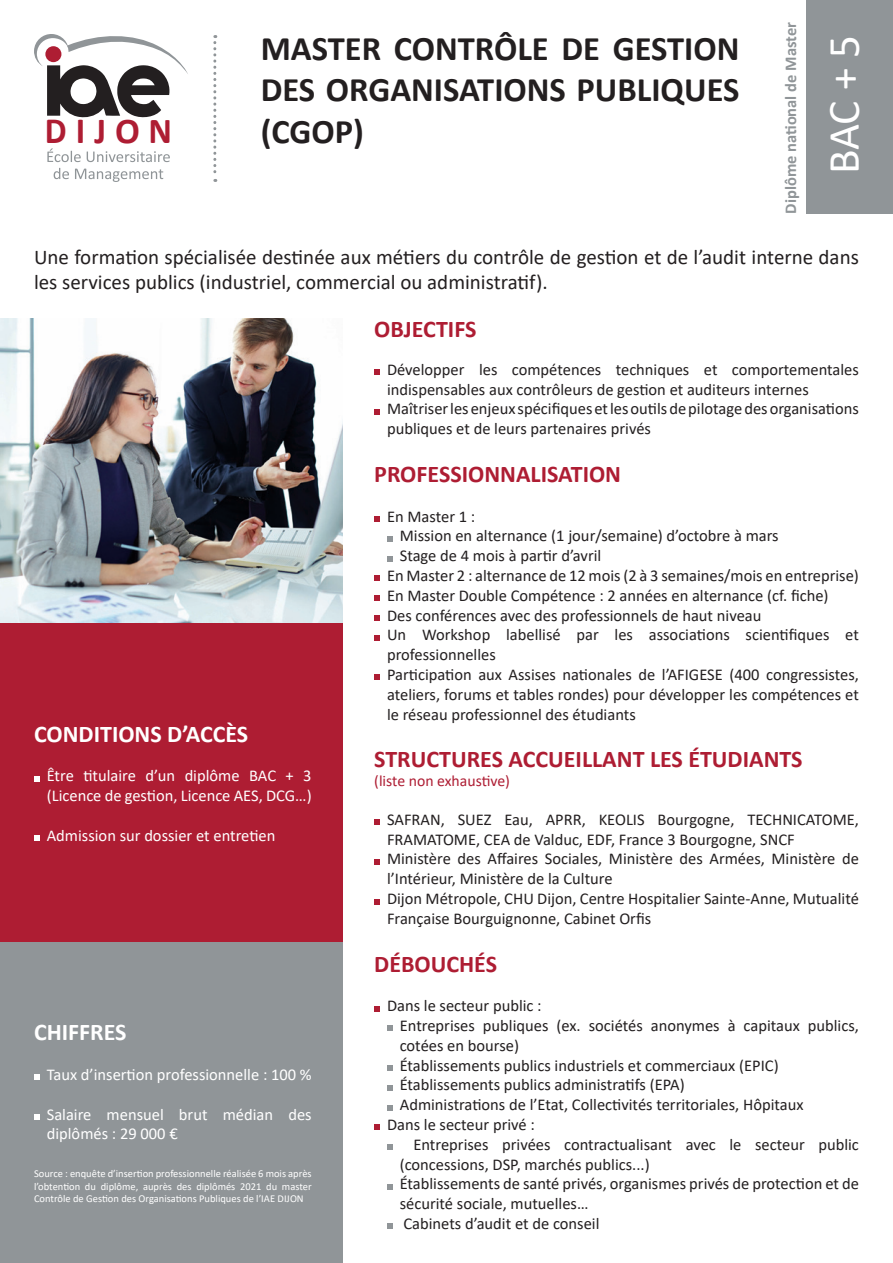
<style>
.page{position:relative;width:893px;height:1263px;background:#fff}
.page>*{position:absolute;margin:0;border:0;box-sizing:border-box;transform-origin:0 0}
.t1{font:45px "Calibri";color:#fff}
.t2{font:700 37.2px "Calibri";color:#ae1d33;scale:.93 1}
.t3{font:700 34.5px/41.4px "Calibri";color:#231f20}
.t4{font:700 24px "Calibri";color:#ae1d33}
.t5{font:700 24px "Calibri";color:#fff}
.t6{font:21px/25.2px "Calibri";color:#231f20}
.t7{font:16.5px/19.8px "Calibri";color:#231f20}
.t8{font:16.5px/19.8px "Calibri";color:#fff}
.t9{font:700 16.5px "Calibri";color:#909598}
.t10{font:15.75px "Calibri";color:#ae1d33}
.t11{font:10.5px/12.6px "Calibri";color:#fff;text-align:justify}
.s1{font-size:36.9px}
.s2{font-size:36.45px}
.s3{font-size:36.75px}
</style>
<div class="page">
<div style="left:0;top:942px;width:342px;height:321px;background:#909598"></div>
<div style="left:0;top:623px;width:342px;height:319px;background:#ae1d33"></div>
<img style="left:0;top:319px;width:342px;height:304px">
<svg style="left:213px;top:35px;width:3px;height:147px"></svg>
<svg style="left:34px;top:34px;width:154px;height:84px"></svg>
<svg style="left:47px;top:148px;width:34px;height:14px"></svg>
<svg style="left:87px;top:151px;width:83px;height:11px"></svg>
<svg style="left:54px;top:168px;width:15px;height:11px"></svg>
<svg style="left:75px;top:169px;width:88px;height:13px"></svg>
<svg style="left:374px;top:516px;width:5px;height:5px"></svg>
<svg style="left:387px;top:536px;width:5px;height:5px"></svg>
<svg style="left:387px;top:556px;width:5px;height:5px"></svg>
<svg style="left:374px;top:576px;width:5px;height:5px"></svg>
<svg style="left:374px;top:596px;width:5px;height:5px"></svg>
<svg style="left:374px;top:615px;width:5px;height:5px"></svg>
<svg style="left:374px;top:635px;width:5px;height:5px"></svg>
<svg style="left:374px;top:675px;width:5px;height:5px"></svg>
<svg style="left:374px;top:1006px;width:5px;height:5px"></svg>
<svg style="left:387px;top:1026px;width:5px;height:5px"></svg>
<svg style="left:387px;top:1065px;width:5px;height:5px"></svg>
<svg style="left:387px;top:1085px;width:5px;height:5px"></svg>
<svg style="left:387px;top:1105px;width:5px;height:5px"></svg>
<svg style="left:374px;top:1125px;width:5px;height:5px"></svg>
<svg style="left:387px;top:1145px;width:5px;height:5px"></svg>
<svg style="left:387px;top:1184px;width:5px;height:5px"></svg>
<svg style="left:387px;top:1224px;width:5px;height:5px"></svg>
<svg style="left:374px;top:370px;width:5px;height:5px"></svg>
<svg style="left:374px;top:409px;width:5px;height:5px"></svg>
<svg style="left:34px;top:1075px;width:5px;height:5px"></svg>
<svg style="left:34px;top:1114px;width:5px;height:5px"></svg>
<svg style="left:34px;top:776px;width:5px;height:5px"></svg>
<svg style="left:34px;top:836px;width:5px;height:5px"></svg>
<svg style="left:374px;top:820px;width:5px;height:5px"></svg>
<svg style="left:374px;top:859px;width:5px;height:5px"></svg>
<svg style="left:374px;top:899px;width:5px;height:5px"></svg>
<div style="left:807px;top:0;width:86px;height:214px;background:#909598"></div>
<p class="t3" style="left:261px;top:27px;width:480px">MASTER CONTRÔLE DE GESTION<br>DES ORGANISATIONS PUBLIQUES</p>
<h2 class="t2" style="left:45px;top:104px;width:138px">DI<span class="s1">J</span><span class="s2">O</span><span class="s3">N</span></h2>
<p class="t3" style="left:261px;top:110px;width:105px">(CGOP)</p>
<p class="t9" style="left:779px;top:214px;width:193px;rotate:-90deg">Diplôme national de Master</p>
<p class="t1" style="left:813px;top:174px;width:141px;rotate:-90deg">BAC + 5</p>
<p class="t6" style="left:34px;top:244px;width:826px">Une formation spécialisée destinée aux métiers du contrôle de gestion et de l’audit interne dans les services publics (industriel, commercial ou administratif).</p>
<p class="t5" style="left:34px;top:717px;width:216px">CONDITIONS D’ACCÈS</p>
<p class="t8" style="left:47px;top:766px;width:266px">Être titulaire d’un diplôme BAC + 3 (Licence de gestion, Licence AES, DCG…)</p>
<p class="t8" style="left:47px;top:825px;width:230px">Admission sur dossier et entretien</p>
<p class="t5" style="left:34px;top:1015px;width:94px">CHIFFRES</p>
<p class="t8" style="left:47px;top:1064px;width:266px">Taux d’insertion professionnelle : 100 %</p>
<p class="t8" style="left:47px;top:1104px;width:266px">Salaire mensuel brut médian des diplômés : 29 000 €</p>
<p class="t11" style="left:34px;top:1167px;width:279px">Source : enquête d’insertion professionnelle réalisée 6 mois après l’obtention du diplôme, auprès des diplômés 2021 du master Contrôle de Gestion des Organisations Publiques de l’IAE DIJON</p>
<p class="t4" style="left:374px;top:312px;width:104px">OBJECTIFS</p>
<p class="t7" style="left:387px;top:359px;width:473px">Développer les compétences techniques et comportementales indispensables aux contrôleurs de gestion et auditeurs internes</p>
<p class="t7" style="left:387px;top:399px;width:473px">Maîtriser les enjeux spécifiques et les outils de pilotage des organisations publiques et de leurs partenaires privés</p>
<p class="t4" style="left:374px;top:457px;width:248px">PROFESSIONNALISATION</p>
<p class="t7" style="left:387px;top:506px;width:90px">En Master 1 :</p>
<p class="t7" style="left:400px;top:525px;width:380px">Mission en alternance (1 jour/semaine) d’octobre à mars</p>
<p class="t7" style="left:400px;top:545px;width:203px">Stage de 4 mois à partir d’avril</p>
<p class="t7" style="left:387px;top:565px;width:473px">En Master 2 : alternance de 12 mois (2 à 3 semaines/mois en entreprise)</p>
<p class="t7" style="left:387px;top:585px;width:443px">En Master Double Compétence : 2 années en alternance (cf. fiche)</p>
<p class="t7" style="left:387px;top:605px;width:376px">Des conférences avec des professionnels de haut niveau</p>
<p class="t7" style="left:387px;top:624px;width:473px">Un Workshop labellisé par les associations scientifiques et professionnelles</p>
<p class="t7" style="left:387px;top:664px;width:473px;text-align:justify">Participation aux Assises nationales de l’AFIGESE (400 congressistes, ateliers, forums et tables rondes) pour développer les compétences et le réseau professionnel des étudiants</p>
<p class="t4" style="left:374px;top:742px;width:430px">STRUCTURES ACCUEILLANT LES ÉTUDIANTS</p>
<p class="t10" style="left:374px;top:770px;width:137px">(liste non exhaustive)</p>
<p class="t7" style="left:387px;top:809px;width:473px">SAFRAN, SUEZ Eau, APRR, KEOLIS Bourgogne, TECHNICATOME,<br>FRAMATOME, CEA de Valduc, EDF, France 3 Bourgogne, SNCF</p>
<p class="t7" style="left:387px;top:849px;width:473px">Ministère des Affaires Sociales, Ministère des Armées, Ministère de l’Intérieur, Ministère de la Culture</p>
<p class="t7" style="left:387px;top:888px;width:473px">Dijon Métropole, CHU Dijon, Centre Hospitalier Sainte-Anne, Mutualité<br>Française Bourguignonne, Cabinet Orfis</p>
<p class="t4" style="left:374px;top:946px;width:124px">DÉBOUCHÉS</p>
<p class="t7" style="left:387px;top:995px;width:156px">Dans le secteur public :</p>
<p class="t7" style="left:400px;top:1015px;width:461px">Entreprises publiques (ex. sociétés anonymes à capitaux publics, cotées en bourse)</p>
<p class="t7" style="left:400px;top:1055px;width:380px">Établissements publics industriels et commerciaux (EPIC)</p>
<p class="t7" style="left:400px;top:1074px;width:286px">Établissements publics administratifs (EPA)</p>
<p class="t7" style="left:400px;top:1094px;width:405px">Administrations de l’Etat, Collectivités territoriales, Hôpitaux</p>
<p class="t7" style="left:387px;top:1114px;width:149px">Dans le secteur privé :</p>
<p class="t7" style="left:400px;top:1134px;width:461px;text-indent:14px">Entreprises privées contractualisant avec le secteur public (concessions, DSP, marchés publics...)</p>
<p class="t7" style="left:400px;top:1173px;width:461px">Établissements de santé privés, organismes privés de protection et de sécurité sociale, mutuelles…</p>
<p class="t7" style="left:403px;top:1213px;width:197px">Cabinets d’audit et de conseil</p>
</div>
